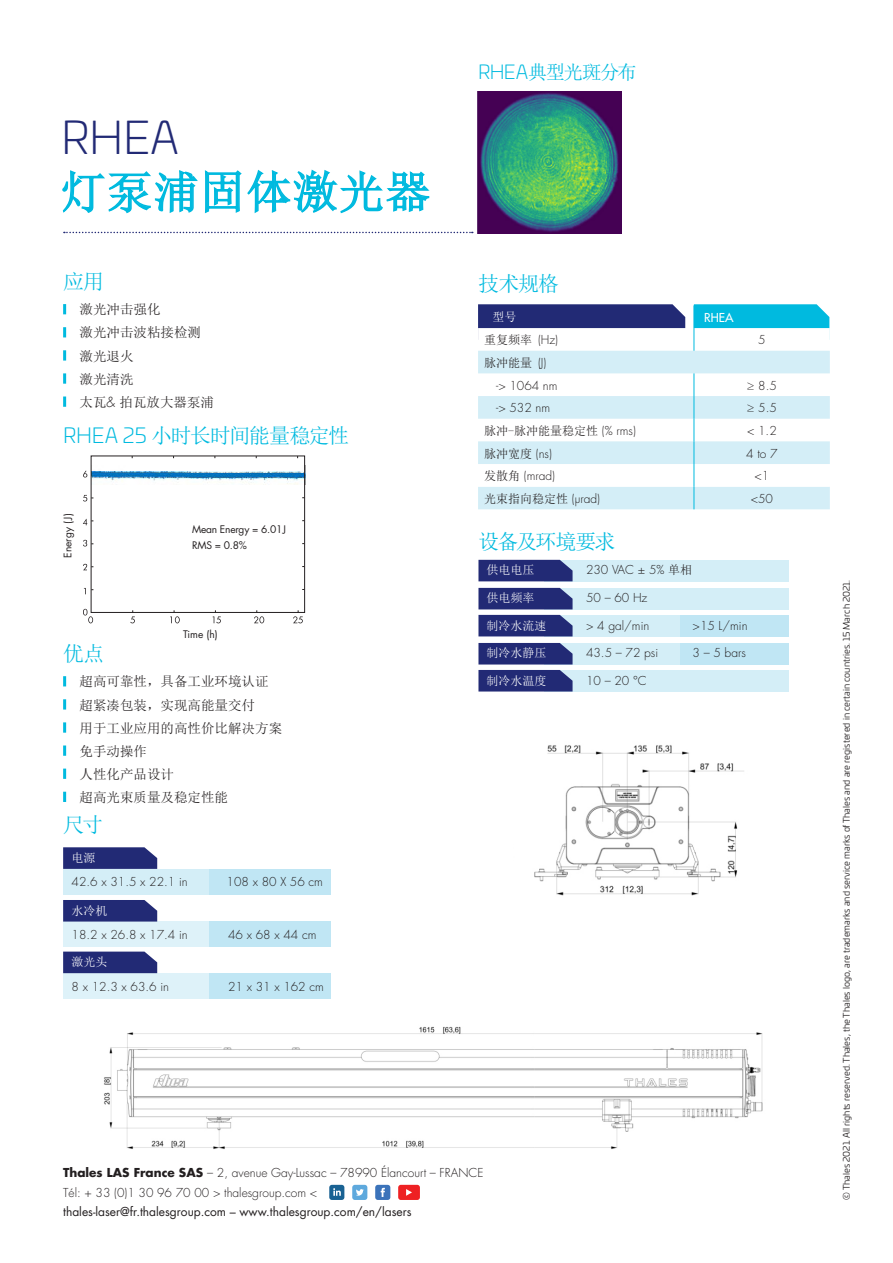
<style>
.page{position:relative;width:893px;height:1263px;background:#fff}
.page>*{position:absolute;margin:0;border:0;box-sizing:border-box;transform-origin:0 0}
.Highlight_-_Back_pag{font:45px "Sim Sun";letter-spacing:.03em;color:#00badf}
.Headline_-_Back_Page{font:300 45px "Univia Pro";color:#222a75}
.HEADING_1{font:21px "Sim Sun";letter-spacing:-.065em;color:#00badf}
.HEADING_1-2{font:19.5px "Sim Sun";letter-spacing:-.075em;color:#00badf}
._01_Text{font:13.5px "Sim Sun";color:#231f20}
._01_List{font:13.5px "Sim Sun";color:#231f20}
._01_Text-2{font:300 12px "Futura Std";color:#231f20}
.t1{font:300 12px "Futura LT";color:#231f20}
.t2{font:12px "Futura LT";color:#231f20}
._01_Text-3{font:12px "Sim Sun";color:#231f20}
.t3{font:12px "Sim Sun";color:#fff}
.t4{font:500 12px "Futura Std";color:#fff}
._01_List-2{font:10.2px "Futura Std";letter-spacing:-.02em;color:#231f20}
.t5{font:9px "Univia Pro";color:#231f20}
.s1{font-family:"Futura Std";font-weight:300}
.s2{font-family:"Univia Pro";font-weight:300}
.s3{font-family:"Sim Sun";font-weight:400}
.s4{font-weight:700}
</style>
<div class="page">
<svg style="left:63px;top:304px;width:3px;height:10px"></svg>
<svg style="left:63px;top:327px;width:3px;height:10px"></svg>
<svg style="left:63px;top:350px;width:3px;height:11px"></svg>
<svg style="left:63px;top:373px;width:3px;height:11px"></svg>
<svg style="left:63px;top:396px;width:3px;height:11px"></svg>
<svg style="left:63px;top:676px;width:3px;height:10px"></svg>
<svg style="left:63px;top:699px;width:3px;height:10px"></svg>
<svg style="left:63px;top:722px;width:3px;height:11px"></svg>
<svg style="left:63px;top:745px;width:3px;height:11px"></svg>
<svg style="left:63px;top:769px;width:3px;height:10px"></svg>
<svg style="left:63px;top:792px;width:3px;height:10px"></svg>
<div style="left:63px;top:869px;width:268px;height:25px;background:#d4eef7"></div>
<div style="left:209px;top:869px;width:122px;height:25px;background:#c0e6f4"></div>
<svg style="left:63px;top:847px;width:94px;height:22px;background:#2d357c"></svg>
<div style="left:63px;top:921px;width:268px;height:26px;background:#def2f9"></div>
<div style="left:209px;top:921px;width:122px;height:26px;background:#c0e6f4"></div>
<div style="left:63px;top:900px;width:94px;height:21px;background:#222a75"></div>
<div style="left:63px;top:973px;width:268px;height:26px;background:#def2f9"></div>
<div style="left:209px;top:973px;width:122px;height:26px;background:#c0e6f4"></div>
<svg style="left:63px;top:951px;width:94px;height:22px;background:#2f367d"></svg>
<img style="left:534px;top:745px;width:210px;height:151px">
<svg style="left:478px;top:304px;width:352px;height:205px"></svg>
<div style="left:544px;top:560px;width:245px;height:21px;background:#d4eef7"></div>
<div style="left:544px;top:588px;width:245px;height:21px;background:#d4eef7"></div>
<div style="left:544px;top:615px;width:245px;height:21px;background:#d4eef7"></div>
<div style="left:680px;top:615px;width:109px;height:21px;background:#c0e6f4"></div>
<div style="left:544px;top:643px;width:245px;height:21px;background:#d4eef7"></div>
<div style="left:680px;top:643px;width:109px;height:21px;background:#c0e6f4"></div>
<div style="left:544px;top:670px;width:245px;height:21px;background:#d4eef7"></div>
<div style="left:478px;top:560px;width:95px;height:21px;background:#222a75"></div>
<div style="left:478px;top:588px;width:95px;height:21px;background:#222a75"></div>
<div style="left:478px;top:615px;width:95px;height:21px;background:#222a75"></div>
<div style="left:478px;top:643px;width:95px;height:21px;background:#222a75"></div>
<div style="left:478px;top:670px;width:95px;height:21px;background:#222a75"></div>
<svg style="left:62px;top:169px;width:368px;height:45px"></svg>
<svg style="left:64px;top:232px;width:409px;height:1px"></svg>
<img style="left:477px;top:91px;width:145px;height:142px">
<svg style="left:352px;top:1185px;width:15px;height:15px"></svg>
<svg style="left:329px;top:1185px;width:15px;height:15px"></svg>
<svg style="left:375px;top:1185px;width:15px;height:15px"></svg>
<svg style="left:398px;top:1185px;width:22px;height:15px"></svg>
<img style="left:93px;top:471px;width:210px;height:13px">
<svg style="left:83px;top:471px;width:4px;height:6px"></svg>
<div style="left:91px;top:456px;width:214px;height:157px;border:1px solid #231f20"></div>
<svg style="left:83px;top:495px;width:10px;height:6px"></svg>
<svg style="left:83px;top:519px;width:10px;height:6px"></svg>
<svg style="left:83px;top:540px;width:10px;height:6px"></svg>
<svg style="left:83px;top:564px;width:10px;height:6px"></svg>
<svg style="left:84px;top:588px;width:9px;height:6px"></svg>
<svg style="left:83px;top:609px;width:220px;height:14px"></svg>
<img style="left:104px;top:1026px;width:659px;height:123px">
<p class="Headline_-_Back_Page" style="left:61px;top:105px;width:120px">RHEA</p>
<p class="Highlight_-_Back_pag" style="left:61px;top:169px;width:371px">灯泵浦固体激光器</p>
<p class="HEADING_1" style="left:63px;top:271px;width:43px">应用</p>
<p class="_01_List" style="left:80px;top:303px;width:82px">激光冲击强化</p>
<p class="_01_List" style="left:80px;top:326px;width:123px">激光冲击波粘接检测</p>
<p class="_01_List" style="left:80px;top:349px;width:55px">激光退火</p>
<p class="_01_List" style="left:80px;top:372px;width:55px">激光清洗</p>
<p class="_01_List" style="left:80px;top:395px;width:136px">太瓦<span class="s1">&amp;</span> 拍瓦放大器泵浦</p>
<p class="HEADING_1" style="left:63px;top:425px;width:288px"><span class="s2">RHEA 25</span> 小时长时间能量稳定性</p>
<p class="_01_List-2" style="left:61px;top:558px;width:46px;rotate:-90deg">Energy (J)</p>
<p class="_01_List-2" style="left:192px;top:523px;width:96px">Mean Energy = 6.01J</p>
<p class="_01_List-2" style="left:192px;top:539px;width:56px">RMS = 0.8%</p>
<p class="_01_List-2" style="left:183px;top:628px;width:36px">Time (h)</p>
<p class="HEADING_1" style="left:63px;top:643px;width:42px">优点</p>
<p class="_01_Text" style="left:80px;top:675px;width:190px">超高可靠性，具备工业环境认证</p>
<p class="_01_Text" style="left:80px;top:698px;width:177px">超紧凑包装，实现高能量交付</p>
<p class="_01_Text" style="left:80px;top:721px;width:204px">用于工业应用的高性价比解决方案</p>
<p class="_01_Text" style="left:80px;top:744px;width:69px">免手动操作</p>
<p class="_01_Text" style="left:80px;top:767px;width:96px">人性化产品设计</p>
<p class="_01_Text" style="left:80px;top:790px;width:150px">超高光束质量及稳定性能</p>
<p class="HEADING_1" style="left:63px;top:814px;width:41px">尺寸</p>
<p class="t3" style="left:72px;top:852px;width:25px">电源</p>
<p class="_01_Text-2" style="left:72px;top:874px;width:118px">42.6 x 31.5 x 22.1 in</p>
<p class="_01_Text-2" style="left:227px;top:874px;width:98px">108 x 80 X 56 cm</p>
<p class="t3" style="left:72px;top:904px;width:37px">水冷机</p>
<p class="_01_Text-2" style="left:72px;top:927px;width:118px">18.2 x 26.8 x 17.4 in</p>
<p class="_01_Text-2" style="left:228px;top:927px;width:90px">46 x 68 x 44 cm</p>
<p class="t3" style="left:72px;top:956px;width:37px">激光头</p>
<p class="_01_Text-2" style="left:72px;top:979px;width:99px">8 x 12.3 x 63.6 in</p>
<p class="_01_Text-2" style="left:228px;top:979px;width:97px">21 x 31 x 162 cm</p>
<p class="HEADING_1-2" style="left:478px;top:62px;width:160px"><span class="s2">RHEA</span>典型光斑分布</p>
<h1 class="HEADING_1" style="left:478px;top:273px;width:83px">技术规格</h1>
<p class="t3" style="left:493px;top:311px;width:25px">型号</p>
<p class="t4" style="left:704px;top:310px;width:31px">RHEA</p>
<p class="_01_Text-3" style="left:484px;top:334px;width:76px">重复频率 <span class="s1">(Hz)</span></p>
<p class="_01_Text-2" style="left:758px;top:333px;width:9px">5</p>
<p class="_01_Text-3" style="left:484px;top:357px;width:64px">脉冲能量 <span class="s1">(J)</span></p>
<p class="_01_Text-2" style="left:496px;top:378px;width:63px">-&gt; 1064 nm</p>
<p class="_01_Text-2" style="left:747px;top:378px;width:31px">≥ 8.5</p>
<p class="_01_Text-2" style="left:496px;top:401px;width:56px">-&gt; 532 nm</p>
<p class="_01_Text-2" style="left:747px;top:401px;width:31px">≥ 5.5</p>
<p class="_01_Text-3" style="left:484px;top:425px;width:153px">脉冲-脉冲能量稳定性 <span class="s1">(% rms)</span></p>
<p class="_01_Text-2" style="left:747px;top:423px;width:31px">&lt; 1.2</p>
<p class="_01_Text-3" style="left:484px;top:447px;width:69px">脉冲宽度 <span class="s1">(ns)</span></p>
<p class="_01_Text-2" style="left:746px;top:446px;width:33px">4 to 7</p>
<p class="_01_Text-2" style="left:484px;top:469px;width:72px"><span class="s3">发散角</span> (mrad)</p>
<p class="_01_Text-2" style="left:754px;top:469px;width:16px">&lt;1</p>
<p class="_01_Text-3" style="left:484px;top:493px;width:117px">光束指向稳定性 <span class="s1">(μrad)</span></p>
<p class="_01_Text-2" style="left:751px;top:491px;width:24px">&lt;50</p>
<h1 class="HEADING_1" style="left:478px;top:531px;width:139px">设备及环境要求</h1>
<p class="t3" style="left:487px;top:564px;width:49px">供电电压</p>
<p class="_01_Text-2" style="left:586px;top:562px;width:108px">230 VAC ± 5% <span class="s3">单相</span></p>
<p class="t3" style="left:487px;top:591px;width:49px">供电频率</p>
<p class="_01_Text-2" style="left:586px;top:590px;width:63px">50 – 60 Hz</p>
<p class="t3" style="left:487px;top:619px;width:61px">制冷水流速</p>
<p class="_01_Text-2" style="left:586px;top:618px;width:65px">&gt; 4 gal/min</p>
<p class="_01_Text-2" style="left:693px;top:618px;width:57px">&gt;15 L/min</p>
<p class="t3" style="left:487px;top:647px;width:61px">制冷水静压</p>
<p class="_01_Text-2" style="left:586px;top:646px;width:74px">43.5 – 72 psi</p>
<p class="_01_Text-2" style="left:693px;top:646px;width:55px">3 – 5 bars</p>
<p class="t3" style="left:487px;top:675px;width:61px">制冷水温度</p>
<p class="_01_Text-2" style="left:586px;top:673px;width:62px">10 – 20 °C</p>
<p class="t1" style="left:63px;top:1166px;width:422px"><span class="s4">Thales LAS France SAS</span> – 2, avenue Gay-Lussac – 78990 Élancourt – FRANCE</p>
<p class="t1" style="left:63px;top:1185px;width:256px">Tél: + 33 (0)1 30 96 70 00 &gt; thalesgroup.com &lt;</p>
<p class="t2" style="left:63px;top:1203px;width:350px">thales-laser@fr.thalesgroup.com – www.thalesgroup.com/en/lasers</p>
<p class="t5" style="left:840px;top:1200px;width:621px;rotate:-90deg">© Thales 2021. All rights reserved. Thales, the Thales logo, are trademarks and service marks of Thales and are registered in certain countries. 15 March 2021.</p>
</div>
